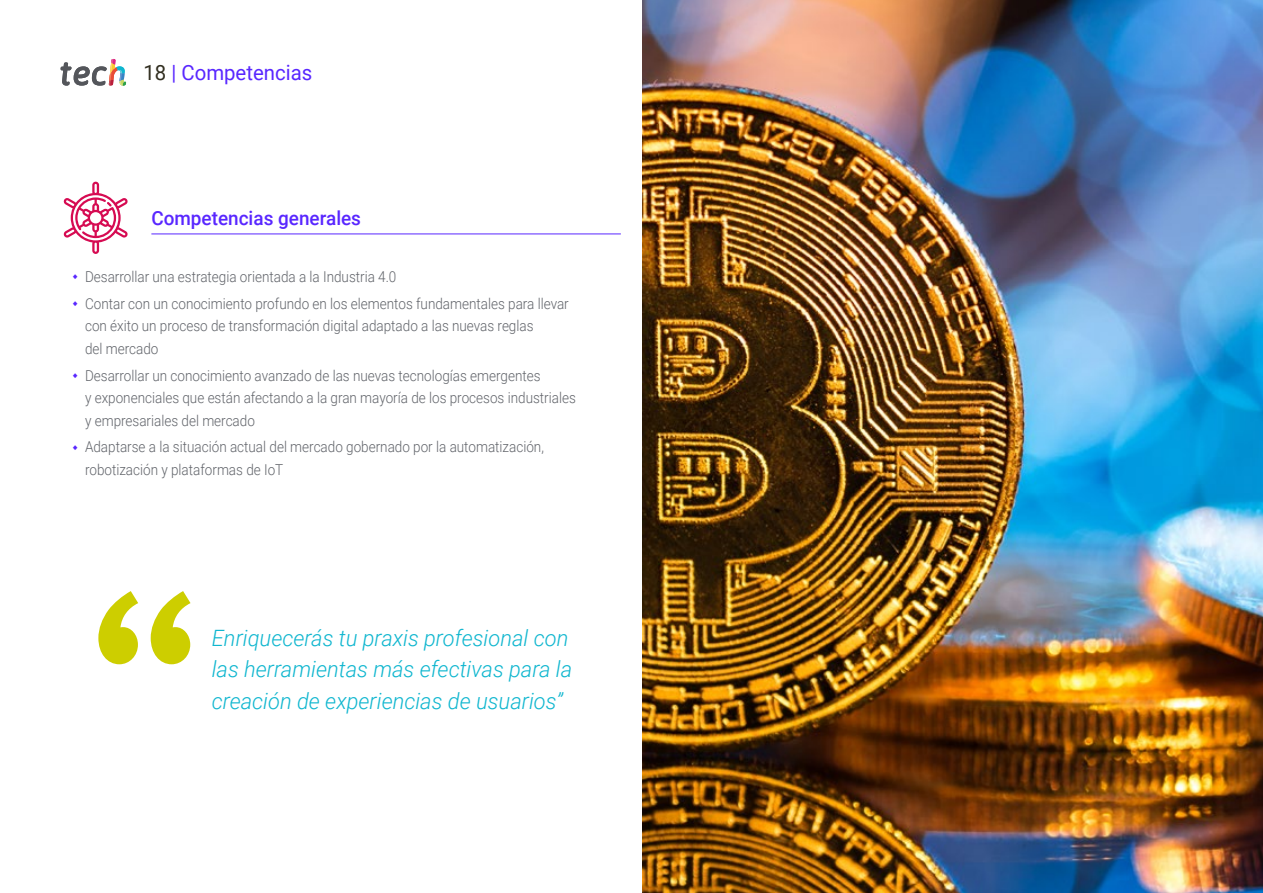
<style>
.page{position:relative;width:1263px;height:893px;background:#fff}
.page>*{position:absolute;margin:0;border:0;box-sizing:border-box;transform-origin:0 0}
.t1{font:italic 300 22.5px/31.5px "Roboto";color:#0fb6cf}
.t2{font:21px "Roboto";color:#5927ff}
.t3{font:500 19.5px "Roboto";color:#5927ff}
.t4{font:300 15px/22.5px "Roboto";color:#61646a;scale:.9 1}
.s1{color:#312e20}
</style>
<div class="page">
<hr style="left:151px;top:234px;width:470px;height:1px;background:#5927ff">
<svg style="left:63px;top:182px;width:65px;height:72px"></svg>
<img style="left:642px;top:0;width:621px;height:893px">
<svg style="left:98px;top:591px;width:93px;height:73px"></svg>
<svg style="left:61px;top:59px;width:65px;height:27px"></svg>
<h2 class="t2" style="left:144px;top:57px;width:170px"><span class="s1">18</span> | Competencias</h2>
<h3 class="t3" style="left:151px;top:205px;width:211px">Competencias generales</h3>
<p class="t4" style="left:85px;top:263px;width:539px;line-height:26.7px">Desarrollar una estrategia orientada a la Industria 4.0<br>Contar con un conocimiento profundo en los elementos fundamentales para llevar</p>
<p class="t4" style="left:85px;top:314px;width:500px">con éxito un proceso de transformación digital adaptado a las nuevas reglas del mercado</p>
<p class="t4" style="left:85px;top:364px;width:547px">Desarrollar un conocimiento avanzado de las nuevas tecnologías emergentes<br>y exponenciales que están afectando a la gran mayoría de los procesos industriales y empresariales del mercado</p>
<p class="t4" style="left:85px;top:435px;width:511px">Adaptarse a la situación actual del mercado gobernado por la automatización, robotización y plataformas de IoT</p>
<h1 class="t1" style="left:212px;top:621px;width:362px">Enriquecerás tu praxis profesional con las herramientas más efectivas para la creación de experiencias de usuarios”</h1>
</div>
